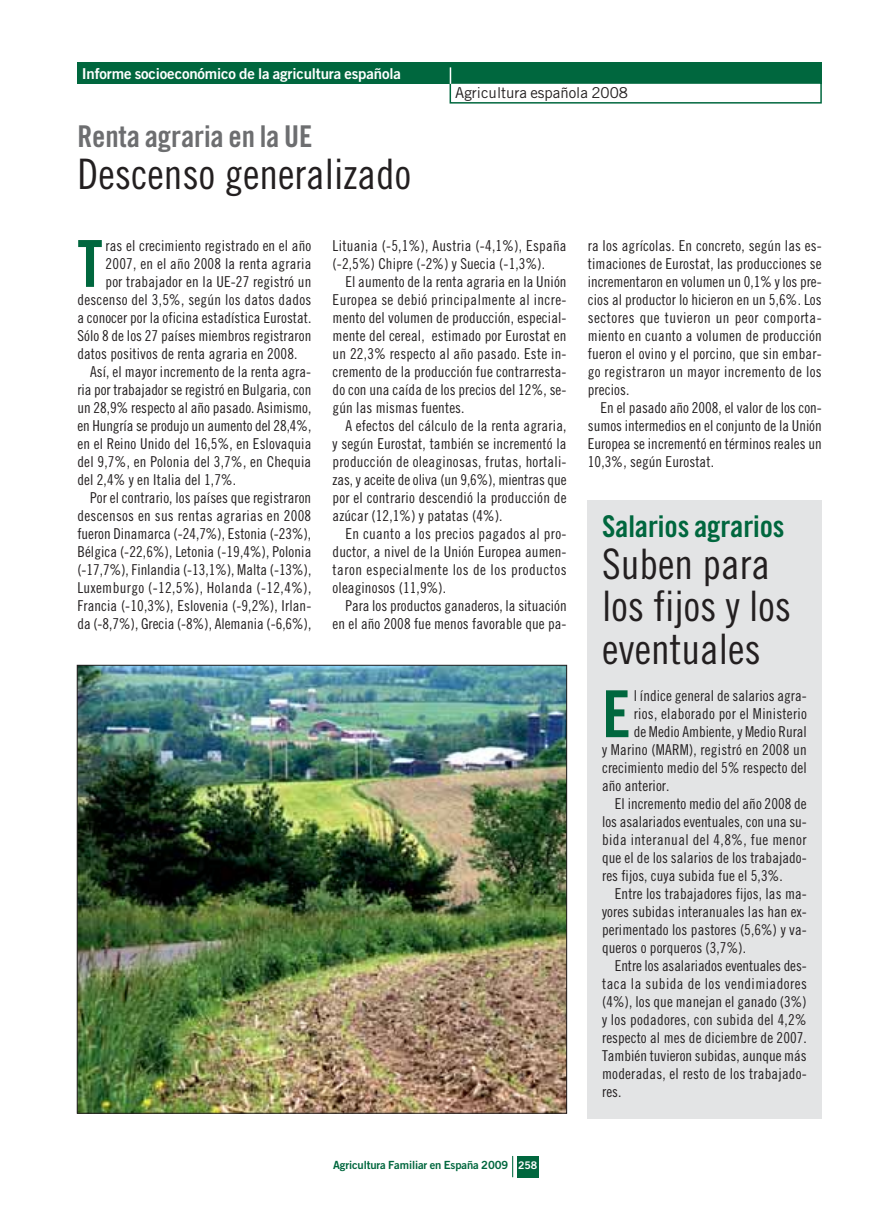
<style>
.page{position:relative;width:895px;height:1210px;background:#fff}
.page>*{position:absolute;margin:0;border:0;box-sizing:border-box;transform-origin:0 0}
.t1{font:64.8px "Trade Gothic Bold Cond Twenty";color:#00673e}
.t2{font:42px/42px "Trade Gothic Cond Eighteen";color:#231f20}
.t3{font:30px "Trade Gothic Bold Cond Twenty";letter-spacing:-.005em;color:#6d6e70}
.t4{font:30px "Trade Gothic Bold Cond Twenty";letter-spacing:-.005em;color:#00673e}
.t5{font:15px/18px "Trade Gothic Cond Eighteen";letter-spacing:.005em;color:#231f20;text-align:justify}
.t6{font:15px "Trade Gothic Cond Eighteen";letter-spacing:.03em;color:#231f20}
.t7{font:15px "Trade Gothic Bold Two";letter-spacing:-.01em;color:#fff}
.t8{font:15px "Trade Gothic Cond Eighteen";letter-spacing:.025em;color:#231f20}
.t9{font:15px "Trade Gothic";color:#231f20}
.t10{font:11.25px "Trade Gothic Bold Two";letter-spacing:-.01em;color:#00673e}
.s1{font-size:10.5px;color:#fff}
</style>
<div class="page">
<div style="left:517px;top:1155px;width:21px;height:22px;background:#00673e"></div>
<svg style="left:512px;top:1156px;width:1px;height:21px"></svg>
<div style="left:77px;top:63px;width:744px;height:21px;background:#00673e"></div>
<div style="left:449px;top:82px;width:372px;height:22px;border:2px solid #00673e"></div>
<svg style="left:450px;top:67px;width:1px;height:17px"></svg>
<div style="left:587px;top:500px;width:234px;height:618px;background:#e3e4e5"></div>
<img style="left:79px;top:667px;width:486px;height:444px">
<p class="t7" style="left:82px;top:68px;width:321px">Informe socioeconómico de la agricultura española</p>
<h3 class="t3" style="left:77px;top:125px;width:236px">Renta agraria en la UE</h3>
<h2 class="t2" style="left:77px;top:156px;width:335px">Descenso generalizado</h2>
<p class="t9" style="left:455px;top:88px;width:174px">Agricultura española 2008</p>
<h1 class="t1" style="left:77px;top:240px;width:27px">T</h1>
<p class="t5" style="left:106px;top:238px;width:207px">ras el crecimiento registrado en el año</p>
<p class="t5" style="left:106px;top:256px;width:207px">2007, en el año 2008 la renta agraria</p>
<p class="t5" style="left:106px;top:274px;width:207px">por trabajador en la UE-27 registró un</p>
<p class="t5" style="left:77px;top:292px;width:235px">descenso del 3,5%, según los datos dados</p>
<p class="t5" style="left:77px;top:310px;width:235px">a conocer por la oficina estadística Eurostat.</p>
<p class="t5" style="left:77px;top:328px;width:235px">Sólo 8 de los 27 países miembros registraron</p>
<p class="t5" style="left:77px;top:346px;width:221px">datos positivos de renta agraria en 2008.</p>
<p class="t5" style="left:90px;top:364px;width:223px">Así, el mayor incremento de la renta agra-</p>
<p class="t5" style="left:77px;top:382px;width:235px">ria por trabajador se registró en Bulgaria, con</p>
<p class="t5" style="left:77px;top:400px;width:235px">un 28,9% respecto al año pasado. Asimismo,</p>
<p class="t5" style="left:77px;top:418px;width:235px">en Hungría se produjo un aumento del 28,4%,</p>
<p class="t5" style="left:77px;top:436px;width:235px">en el Reino Unido del 16,5%, en Eslovaquia</p>
<p class="t5" style="left:77px;top:454px;width:235px">del 9,7%, en Polonia del 3,7%, en Chequia</p>
<p class="t5" style="left:77px;top:472px;width:160px">del 2,4% y en Italia del 1,7%.</p>
<p class="t5" style="left:90px;top:490px;width:223px">Por el contrario, los países que registraron</p>
<p class="t5" style="left:77px;top:508px;width:235px">descensos en sus rentas agrarias en 2008</p>
<p class="t5" style="left:77px;top:526px;width:235px">fueron Dinamarca (-24,7%), Estonia (-23%),</p>
<p class="t5" style="left:77px;top:544px;width:235px">Bélgica (-22,6%), Letonia (-19,4%), Polonia</p>
<p class="t5" style="left:77px;top:562px;width:235px">(-17,7%), Finlandia (-13,1%), Malta (-13%),</p>
<p class="t8" style="left:77px;top:582px;width:235px">Luxemburgo (-12,5%), Holanda (-12,4%),</p>
<p class="t5" style="left:77px;top:598px;width:235px">Francia (-10,3%), Eslovenia (-9,2%), Irlan-</p>
<p class="t5" style="left:77px;top:616px;width:235px">da (-8,7%), Grecia (-8%), Alemania (-6,6%),</p>
<p class="t5" style="left:333px;top:238px;width:235px">Lituania (-5,1%), Austria (-4,1%), España (-2,5%) Chipre (-2%) y Suecia (-1,3%).</p>
<p class="t5" style="left:333px;top:274px;width:235px;text-indent:13px">El aumento de la renta agraria en la Unión Europea se debió principalmente al incre&shy;mento del volumen de producción, especial&shy;mente del cereal, estimado por Eurostat en un 22,3% respecto al año pasado. Este in&shy;cremento de la producción fue contrarresta&shy;do con una caída de los precios del 12%, se&shy;gún las mismas fuentes.</p>
<p class="t5" style="left:333px;top:418px;width:235px;text-indent:13px">A efectos del cálculo de la renta agraria, y según Eurostat, también se incrementó la producción de oleaginosas, frutas, hortali&shy;zas, y aceite de oliva (un 9,6%), mientras que por el contrario descendió la producción de azúcar (12,1%) y patatas (4%).</p>
<p class="t5" style="left:333px;top:526px;width:235px;text-indent:13px">En cuanto a los precios pagados al pro&shy;ductor, a nivel de la Unión Europea aumen&shy;taron especialmente los de los productos oleaginosos (11,9%).</p>
<p class="t5" style="left:333px;top:598px;width:235px;text-align:right">Para los productos ganaderos, la situación en el año 2008 fue menos favorable que pa-</p>
<p class="t5" style="left:588px;top:238px;width:235px">ra los agrícolas. En concreto, según las es&shy;timaciones de Eurostat, las producciones se incrementaron en volumen un 0,1% y los pre&shy;cios al productor lo hicieron en un 5,6%. Los sectores que tuvieron un peor comporta&shy;miento en cuanto a volumen de producción fueron el ovino y el porcino, que sin embar&shy;go registraron un mayor incremento de los precios.</p>
<p class="t5" style="left:588px;top:400px;width:235px;text-indent:13px">En el pasado año 2008, el valor de los con&shy;sumos intermedios en el conjunto de la Unión Europea se incrementó en términos reales un 10,3%, según Eurostat.</p>
<h3 class="t4" style="left:602px;top:515px;width:184px">Salarios agrarios</h3>
<h2 class="t2" style="left:602px;top:547px;width:190px">Suben para los fijos y los eventuales</h2>
<h1 class="t1" style="left:602px;top:690px;width:30px">E</h1>
<p class="t5" style="left:634px;top:688px;width:174px">l índice general de salarios agra-</p>
<p class="t5" style="left:634px;top:706px;width:175px">rios, elaborado por el Ministerio</p>
<p class="t5" style="left:634px;top:724px;width:174px">de Medio Ambiente, y Medio Rural</p>
<p class="t5" style="left:602px;top:742px;width:206px">y Marino (MARM), registró en 2008 un</p>
<p class="t5" style="left:602px;top:760px;width:206px">crecimiento medio del 5% respecto del</p>
<p class="t5" style="left:602px;top:778px;width:69px">año anterior.</p>
<p class="t5" style="left:615px;top:796px;width:193px">El incremento medio del año 2008 de</p>
<p class="t5" style="left:602px;top:814px;width:206px">los asalariados eventuales, con una su-</p>
<p class="t6" style="left:602px;top:834px;width:206px">bida interanual del 4,8%, fue menor</p>
<p class="t5" style="left:602px;top:850px;width:206px">que el de los salarios de los trabajado-</p>
<p class="t5" style="left:602px;top:868px;width:182px">res fijos, cuya subida fue el 5,3%.</p>
<p class="t5" style="left:615px;top:886px;width:193px">Entre los trabajadores fijos, las ma-</p>
<p class="t5" style="left:602px;top:904px;width:206px">yores subidas interanuales las han ex-</p>
<p class="t5" style="left:602px;top:922px;width:206px">perimentado los pastores (5,6%) y va-</p>
<p class="t5" style="left:602px;top:940px;width:145px">queros o porqueros (3,7%).</p>
<p class="t5" style="left:615px;top:958px;width:193px">Entre los asalariados eventuales des-</p>
<p class="t6" style="left:602px;top:978px;width:206px">taca la subida de los vendimiadores</p>
<p class="t5" style="left:602px;top:994px;width:206px">(4%), los que manejan el ganado (3%)</p>
<p class="t5" style="left:602px;top:1012px;width:206px">y los podadores, con subida del 4,2%</p>
<p class="t5" style="left:602px;top:1030px;width:206px">respecto al mes de diciembre de 2007.</p>
<p class="t5" style="left:602px;top:1048px;width:206px">También tuvieron subidas, aunque más</p>
<p class="t5" style="left:602px;top:1066px;width:206px">moderadas, el resto de los trabajado-</p>
<p class="t5" style="left:602px;top:1084px;width:21px">res.</p>
<p class="t10" style="left:333px;top:1161px;width:205px">Agricultura Familiar en España 2009 <span class="s1">258</span></p>
</div>
